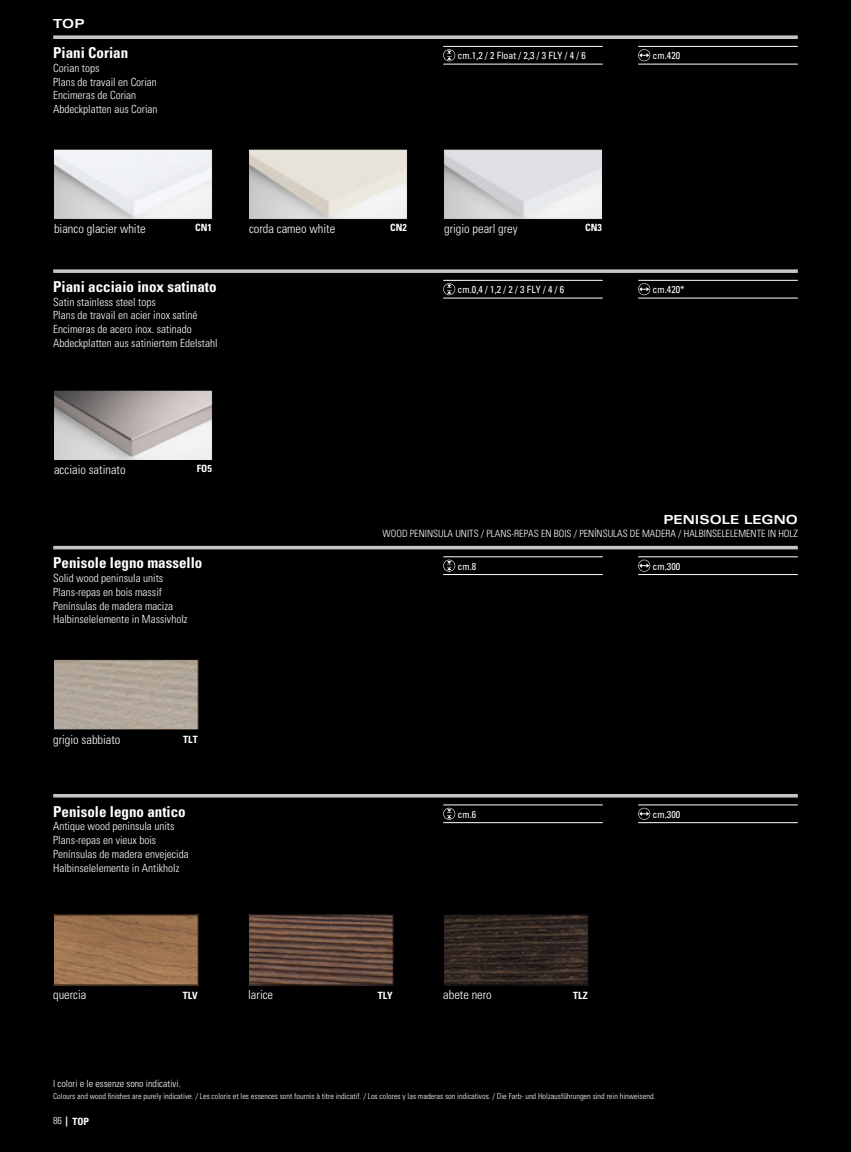
<style>
.page{position:relative;width:851px;height:1152px;background:#fff}
.page>*{position:absolute;margin:0;border:0;box-sizing:border-box;transform-origin:0 0}
.t1{font:700 condensed 15px "Univers";color:#fff}
.t2{font:300 condensed 12.5px "Univers";color:#fff}
.t3{font:700 expanded 12.5px "Univers";color:#fff}
.t4{font:300 condensed 11.25px/13.8px "Univers";color:#fff}
.t5{font:300 condensed 10px "Univers";color:#fff}
.t6{font:condensed 10px "Univers";color:#fff}
.t7{font:700 condensed 10px "Univers";color:#fff}
.t8{font:300 condensed 8.12px "Univers";color:#fff}
.s1{font-weight:300}
</style>
<div class="page">
<div style="left:0;top:0;width:850px;height:1152px;background:#000"></div>
<svg style="left:53px;top:35px;width:744px;height:4px;background:#acadae"></svg>
<img style="left:55px;top:151px;width:156px;height:67px">
<div style="left:53px;top:149px;width:160px;height:71px;border:1px solid #000"></div>
<img style="left:250px;top:151px;width:155px;height:67px">
<div style="left:248px;top:149px;width:159px;height:71px;border:1px solid #000"></div>
<img style="left:445px;top:151px;width:155px;height:67px">
<div style="left:443px;top:149px;width:159px;height:71px;border:1px solid #000"></div>
<hr style="left:443px;top:46px;width:159px;height:1px;background:#fff">
<hr style="left:638px;top:46px;width:159px;height:1px;background:#fff">
<hr style="left:443px;top:64px;width:159px;height:1px;background:#fff">
<hr style="left:638px;top:64px;width:159px;height:1px;background:#fff">
<svg style="left:443px;top:49px;width:12px;height:12px"></svg>
<svg style="left:638px;top:49px;width:12px;height:12px"></svg>
<img style="left:55px;top:392px;width:156px;height:67px">
<div style="left:53px;top:390px;width:160px;height:71px;border:1px solid #000"></div>
<hr style="left:443px;top:280px;width:159px;height:1px;background:#fff">
<hr style="left:638px;top:280px;width:159px;height:1px;background:#fff">
<hr style="left:443px;top:298px;width:159px;height:1px;background:#fff">
<hr style="left:638px;top:298px;width:159px;height:1px;background:#fff">
<svg style="left:443px;top:283px;width:12px;height:12px"></svg>
<svg style="left:638px;top:283px;width:12px;height:12px"></svg>
<svg style="left:53px;top:269px;width:744px;height:4px;background:#acadae"></svg>
<hr style="left:53px;top:546px;width:744px;height:3px;background:#c3c4c5">
<img style="left:55px;top:661px;width:141px;height:67px">
<div style="left:53px;top:659px;width:145px;height:71px;border:1px solid #000"></div>
<img style="left:55px;top:916px;width:141px;height:67px">
<div style="left:53px;top:914px;width:145px;height:71px;border:1px solid #000"></div>
<img style="left:445px;top:916px;width:141px;height:67px">
<div style="left:443px;top:914px;width:145px;height:71px;border:1px solid #000"></div>
<img style="left:250px;top:916px;width:141px;height:67px">
<div style="left:248px;top:914px;width:145px;height:71px;border:1px solid #000"></div>
<hr style="left:443px;top:556px;width:159px;height:1px;background:#fff">
<hr style="left:638px;top:556px;width:159px;height:1px;background:#fff">
<hr style="left:443px;top:574px;width:159px;height:1px;background:#fff">
<hr style="left:638px;top:574px;width:159px;height:1px;background:#fff">
<svg style="left:443px;top:559px;width:12px;height:12px"></svg>
<svg style="left:638px;top:559px;width:12px;height:12px"></svg>
<hr style="left:443px;top:804px;width:159px;height:1px;background:#fff">
<hr style="left:638px;top:804px;width:159px;height:1px;background:#fff">
<hr style="left:443px;top:822px;width:159px;height:1px;background:#fff">
<hr style="left:638px;top:822px;width:159px;height:1px;background:#fff">
<svg style="left:443px;top:808px;width:12px;height:12px"></svg>
<svg style="left:638px;top:808px;width:12px;height:12px"></svg>
<hr style="left:53px;top:794px;width:744px;height:3px;background:#c3c4c5">
<p class="t3" style="left:53px;top:16px;width:33px">TOP</p>
<h1 class="t1" style="left:53px;top:43px;width:77px">Piani Corian</h1>
<p class="t4" style="left:53px;top:61px;width:106px">Corian tops<br>Plans de travail en Corian<br>Encimeras de Corian<br>Abdeckplatten aus Corian</p>
<p class="t6" style="left:457px;top:49px;width:130px">cm.1,2 / 2 Float / 2,3 / 3 FLY / 4 / 6</p>
<p class="t6" style="left:652px;top:49px;width:29px">cm.420</p>
<p class="t2" style="left:54px;top:221px;width:93px">bianco glacier white</p>
<p class="t7" style="left:195px;top:221px;width:18px">CN1</p>
<p class="t2" style="left:249px;top:221px;width:88px">corda cameo white</p>
<p class="t7" style="left:390px;top:221px;width:18px">CN2</p>
<p class="t2" style="left:444px;top:221px;width:75px">grigio pearl grey</p>
<p class="t7" style="left:585px;top:221px;width:18px">CN3</p>
<h1 class="t1" style="left:53px;top:277px;width:165px">Piani acciaio inox satinato</h1>
<p class="t4" style="left:53px;top:295px;width:166px">Satin stainless steel tops<br>Plans de travail en acier inox satiné Encimeras de acero inox. satinado Abdeckplatten aus satiniertem Edelstahl</p>
<p class="t2" style="left:54px;top:462px;width:73px">acciaio satinato</p>
<p class="t7" style="left:197px;top:462px;width:16px">FO5</p>
<h1 class="t1" style="left:53px;top:554px;width:151px">Penisole legno massello</h1>
<p class="t4" style="left:53px;top:571px;width:136px">Solid wood peninsula units<br>Plans-repas en bois massif<br>Penínsulas de madera maciza<br>Halbinselelemente in Massivholz</p>
<p class="t2" style="left:53px;top:731px;width:69px">grigio sabbiato</p>
<p class="t7" style="left:183px;top:733px;width:16px">TLT</p>
<h1 class="t1" style="left:53px;top:802px;width:134px">Penisole legno antico</h1>
<p class="t4" style="left:53px;top:819px;width:137px">Antique wood peninsula units<br>Plans-repas en vieux bois<br>Penínsulas de madera envejecida<br>Halbinselelemente in Antikholz</p>
<p class="t6" style="left:457px;top:283px;width:108px">cm.0,4 / 1,2 / 2 / 3 FLY / 4 / 6</p>
<p class="t6" style="left:652px;top:283px;width:34px">cm.420*</p>
<p class="t3" style="left:663px;top:512px;width:136px">PENISOLE LEGNO</p>
<p class="t5" style="left:382px;top:527px;width:416px">WOOD PENINSULA UNITS / PLANS-REPAS EN BOIS / PENÍNSULAS DE MADERA / HALBINSELELEMENTE IN HOLZ</p>
<p class="t6" style="left:457px;top:560px;width:20px">cm.8</p>
<p class="t6" style="left:652px;top:560px;width:29px">cm.300</p>
<p class="t6" style="left:457px;top:808px;width:20px">cm.6</p>
<p class="t6" style="left:652px;top:808px;width:29px">cm.300</p>
<p class="t2" style="left:53px;top:987px;width:35px">quercia</p>
<p class="t2" style="left:248px;top:987px;width:26px">larice</p>
<p class="t2" style="left:443px;top:987px;width:50px">abete nero</p>
<p class="t7" style="left:183px;top:989px;width:16px">TLV</p>
<p class="t7" style="left:377px;top:989px;width:16px">TLY</p>
<p class="t7" style="left:573px;top:989px;width:16px">TLZ</p>
<p class="t5" style="left:53px;top:1077px;width:129px">I colori e le essenze sono indicativi.</p>
<p class="t8" style="left:53px;top:1091px;width:603px">Colours and wood finishes are purely indicative. / Les coloris et les essences sont fournis à titre indicatif. / Los colores y las maderas son indicativos. / Die Farb- und Holzausführungen sind rein hinweisend.</p>
<p class="t7" style="left:53px;top:1115px;width:38px"><span class="s1">86</span> | TOP</p>
</div>
